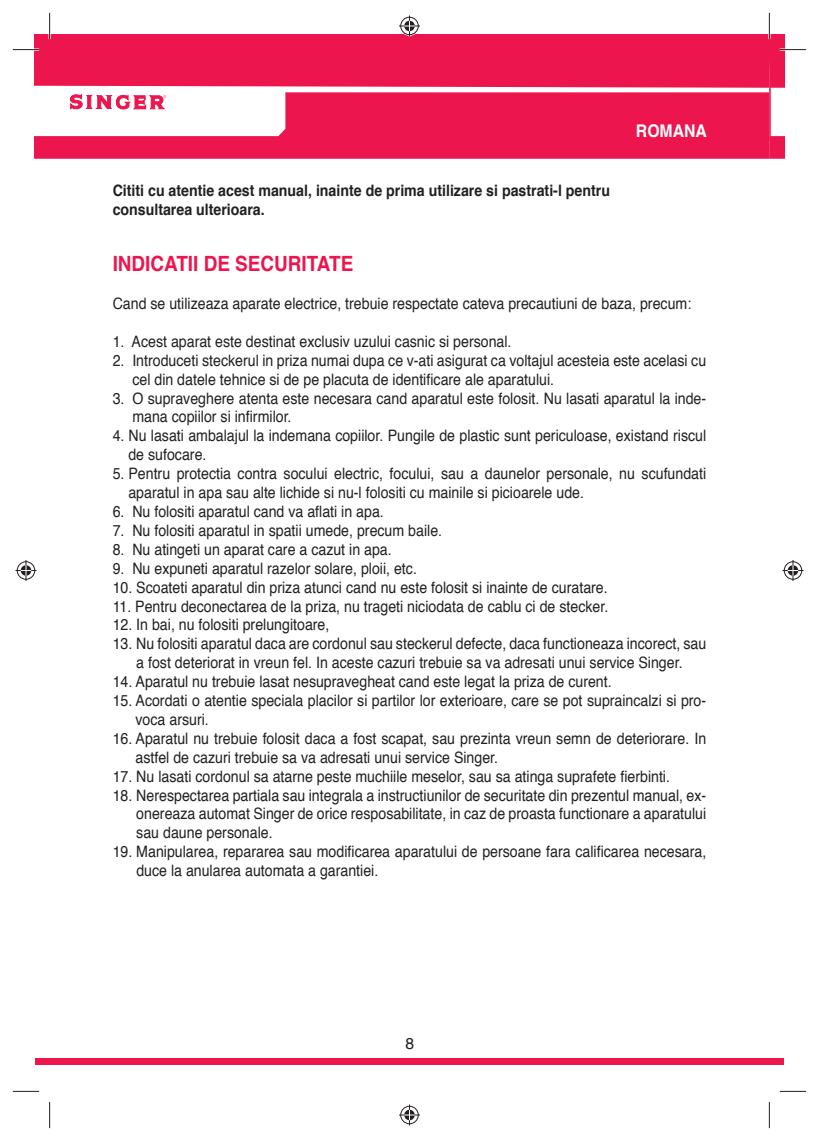
<style>
.page{position:relative;width:819px;height:1141px;background:#fff}
.page>*{position:absolute;margin:0;border:0;box-sizing:border-box;transform-origin:0 0}
.t1{font:700 21px "Helvetica";color:#ed154e;scale:.9 1}
.t2{font:700 17.5px "Helvetica";color:#fff;scale:.9 1}
.t3{font:15.75px/18.9px "Helvetica";color:#231f20;scale:.9 1}
.t4{font:700 15.75px/18.9px "Helvetica";color:#231f20;scale:.9 1}
.t5{font:15.75px "Helvetica";color:#231f20}
</style>
<div class="page">
<div style="left:35px;top:1057px;width:734px;height:7px;background:#ed154e"></div>
<div style="left:769px;top:1057px;width:15px;height:7px;background:#ed154e"></div>
<svg style="left:13px;top:1091px;width:26px;height:1px"></svg>
<svg style="left:779px;top:1091px;width:27px;height:1px"></svg>
<svg style="left:49px;top:1102px;width:1px;height:26px"></svg>
<svg style="left:769px;top:1102px;width:1px;height:26px"></svg>
<svg style="left:13px;top:13px;width:793px;height:146px"></svg>
<svg style="left:399px;top:1104px;width:21px;height:21px"></svg>
<svg style="left:15px;top:560px;width:21px;height:21px"></svg>
<svg style="left:782px;top:560px;width:21px;height:21px"></svg>
<p class="t4" style="left:113px;top:182px;width:554px">Cititi cu atentie acest manual, inainte de prima utilizare si pastrati-l pentru consultarea ulterioara.</p>
<p class="t2" style="left:636px;top:124px;width:80px">ROMANA</p>
<h1 class="t1" style="left:113px;top:255px;width:269px">INDICATII DE SECURITATE</h1>
<p class="t3" style="left:113px;top:295px;width:644px">Cand se utilizeaza aparate electrice, trebuie respectate cateva precautiuni de baza, precum:</p>
<p class="t3" style="left:113px;top:333px;width:444px">1. Acest aparat este destinat exclusiv uzului casnic si personal.</p>
<p class="t3" style="left:132px;top:352px;width:639px;text-indent:-20px">2. Introduceti steckerul in priza numai dupa ce v-ati asigurat ca voltajul acesteia este acelasi cu cel din datele tehnice si de pe placuta de identificare ale aparatului.</p>
<p class="t3" style="left:132px;top:390px;width:639px;text-indent:-20px">3. O supraveghere atenta este necesara cand aparatul este folosit. Nu lasati aparatul la inde&shy;mana copiilor si infirmilor.</p>
<p class="t3" style="left:128px;top:428px;width:643px;text-indent:-16px">4. Nu lasati ambalajul la indemana copiilor. Pungile de plastic sunt periculoase, existand riscul de sufocare.</p>
<p class="t3" style="left:128px;top:465px;width:643px;text-indent:-16px">5. Pentru protectia contra socului electric, focului, sau a daunelor personale, nu scufundati aparatul in apa sau alte lichide si nu-l folositi cu mainile si picioarele ude.</p>
<p class="t3" style="left:113px;top:503px;width:303px">6. Nu folositi aparatul cand va aflati in apa.</p>
<p class="t3" style="left:113px;top:522px;width:367px">7. Nu folositi aparatul in spatii umede, precum baile.</p>
<p class="t3" style="left:113px;top:541px;width:311px">8. Nu atingeti un aparat care a cazut in apa.</p>
<p class="t3" style="left:113px;top:560px;width:339px">9. Nu expuneti aparatul razelor solare, ploii, etc.</p>
<p class="t3" style="left:113px;top:579px;width:551px">10. Scoateti aparatul din priza atunci cand nu este folosit si inainte de curatare.</p>
<p class="t3" style="left:113px;top:598px;width:552px">11. Pentru deconectarea de la priza, nu trageti niciodata de cablu ci de stecker.</p>
<p class="t3" style="left:113px;top:617px;width:242px">12. In bai, nu folositi prelungitoare,</p>
<p class="t3" style="left:113px;top:636px;width:661px;text-align:center">13. Nu folositi aparatul daca are cordonul sau steckerul defecte, daca functioneaza incorect, sau a fost deteriorat in vreun fel. In aceste cazuri trebuie sa va adresati unui service Singer.</p>
<p class="t3" style="left:113px;top:673px;width:556px">14. Aparatul nu trebuie lasat nesupravegheat cand este legat la priza de curent.</p>
<p class="t3" style="left:135px;top:692px;width:635px;text-indent:-23px">15. Acordati o atentie speciala placilor si partilor lor exterioare, care se pot supraincalzi si pro&shy;voca arsuri.</p>
<p class="t3" style="left:135px;top:730px;width:635px;text-indent:-23px">16. Aparatul nu trebuie folosit daca a fost scapat, sau prezinta vreun semn de deteriorare. In astfel de cazuri trebuie sa va adresati unui service Singer.</p>
<p class="t3" style="left:113px;top:768px;width:620px">17. Nu lasati cordonul sa atarne peste muchiile meselor, sau sa atinga suprafete fierbinti.</p>
<p class="t3" style="left:136px;top:787px;width:634px;text-align:justify;text-indent:-24px">18. Nerespectarea partiala sau integrala a instructiunilor de securitate din prezentul manual, ex&shy;onereaza automat Singer de orice resposabilitate, in caz de proasta functionare a aparatului sau daune personale.</p>
<p class="t3" style="left:136px;top:843px;width:634px;text-indent:-24px">19. Manipularea, repararea sau modificarea aparatului de persoane fara calificarea necesara, duce la anularea automata a garantiei.</p>
<p class="t5" style="left:405px;top:1037px;width:10px">8</p>
</div>
